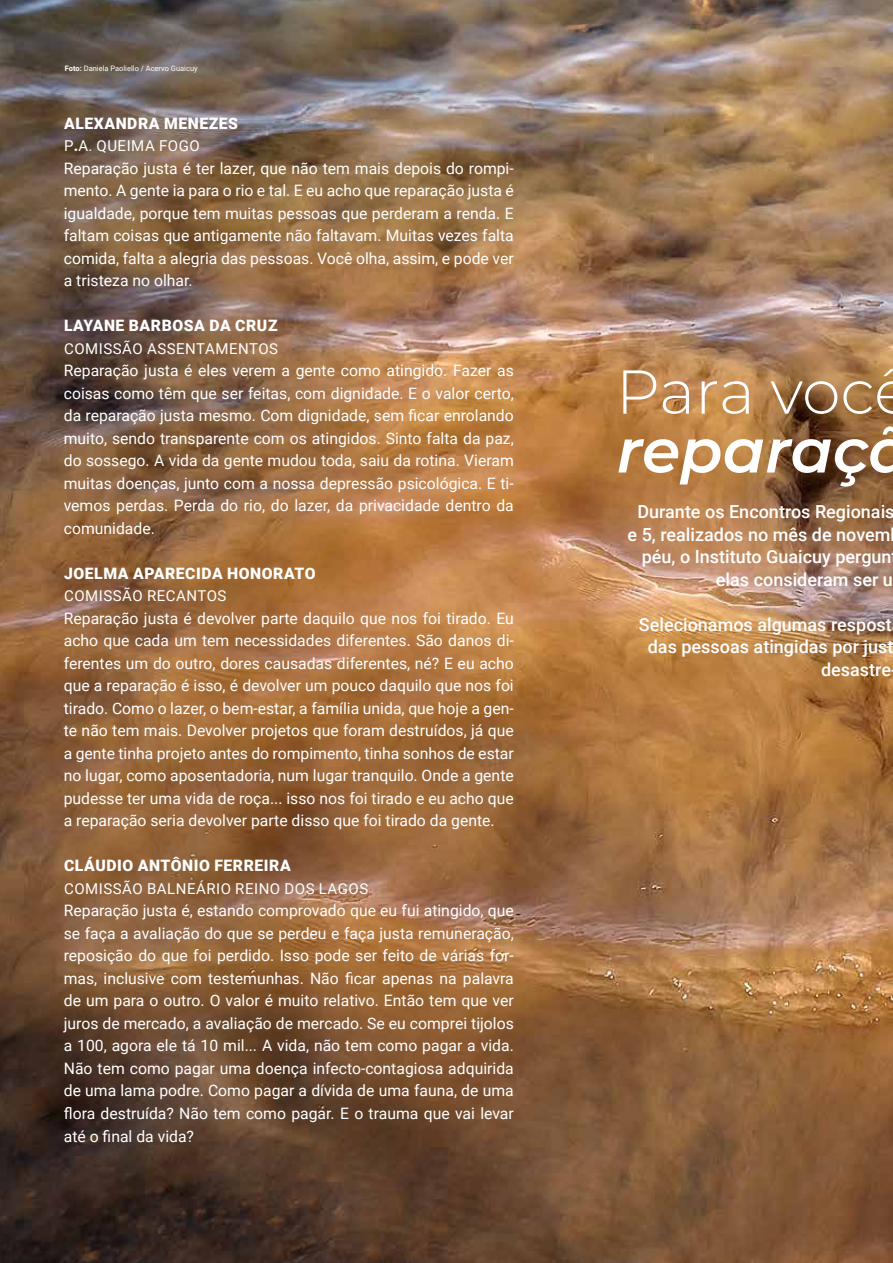
<style>
.page{position:relative;width:893px;height:1263px;background:#fff}
.page>*{position:absolute;margin:0;border:0;box-sizing:border-box;transform-origin:0 0}
.t1{font:300 61.8px "Montserrat";letter-spacing:-.01em;color:#fff}
.t2{font:italic 600 61.8px "Montserrat";color:#fff}
.t3{font:500 18px/22.5px "Roboto";color:#fff;text-align:right}
.t4{font:15.75px/22.5px "Roboto";color:#fff;text-align:justify}
.t5{font:900 15.75px "Roboto";letter-spacing:.035em;color:#fff}
.t6{font:15px "Roboto";letter-spacing:.035em;color:#fff}
.t7{font:7.5px "Roboto";color:#fff}
.s1{font-weight:700}
.s2{font-weight:900}
</style>
<div class="page">
<img style="left:0;top:0;width:893px;height:1263px">
<p class="t7" style="left:65px;top:63px;width:134px"><span class="s1">Foto:</span> Daniela Paoliello / Acervo Guaicuy</p>
<p class="t5" style="left:64px;top:112px;width:176px">ALEXANDRA MENEZES</p>
<p class="t6" style="left:64px;top:135px;width:137px">P<span class="s2">.</span>A. QUEIMA FOGO</p>
<p class="t4" style="left:64px;top:156px;width:452px">Reparação justa é ter lazer, que não tem mais depois do rompi&shy;mento. A gente ia para o rio e tal. E eu acho que reparação justa é igualdade, porque tem muitas pessoas que perderam a renda. E faltam coisas que antigamente não faltavam. Muitas vezes falta comida, falta a alegria das pessoas. Você olha, assim, e pode ver a tristeza no olhar.</p>
<p class="t5" style="left:64px;top:315px;width:215px">LAYANE BARBOSA DA CRUZ</p>
<p class="t6" style="left:64px;top:338px;width:216px">COMISSÃO ASSENTAMENTOS</p>
<p class="t4" style="left:64px;top:359px;width:452px">Reparação justa é eles verem a gente como atingido. Fazer as coisas como têm que ser feitas, com dignidade. E o valor certo, da reparação justa mesmo. Com dignidade, sem ficar enrolando muito, sendo transparente com os atingidos. Sinto falta da paz, do sossego. A vida da gente mudou toda, saiu da rotina. Vieram muitas doenças, junto com a nossa depressão psicológica. E ti&shy;vemos perdas. Perda do rio, do lazer, da privacidade dentro da comunidade.</p>
<p class="t5" style="left:64px;top:562px;width:253px">JOELMA APARECIDA HONORATO</p>
<p class="t6" style="left:64px;top:585px;width:164px">COMISSÃO RECANTOS</p>
<p class="t4" style="left:64px;top:606px;width:452px">Reparação justa é devolver parte daquilo que nos foi tirado. Eu acho que cada um tem necessidades diferentes. São danos di&shy;ferentes um do outro, dores causadas diferentes, né? E eu acho que a reparação é isso, é devolver um pouco daquilo que nos foi tirado. Como o lazer, o bem-estar, a família unida, que hoje a gen&shy;te não tem mais. Devolver projetos que foram destruídos, já que a gente tinha projeto antes do rompimento, tinha sonhos de estar no lugar, como aposentadoria, num lugar tranquilo. Onde a gente pudesse ter uma vida de roça... isso nos foi tirado e eu acho que a reparação seria devolver parte disso que foi tirado da gente.</p>
<p class="t5" style="left:64px;top:855px;width:228px">CLÁUDIO ANTÔNIO FERREIRA</p>
<p class="t6" style="left:64px;top:878px;width:306px">COMISSÃO BALNEÁRIO REINO DOS LAGOS</p>
<p class="t4" style="left:64px;top:899px;width:452px">Reparação justa é, estando comprovado que eu fui atingido, que se faça a avaliação do que se perdeu e faça justa remuneração, reposição do que foi perdido. Isso pode ser feito de várias for&shy;mas, inclusive com testemunhas. Não ficar apenas na palavra de um para o outro. O valor é muito relativo. Então tem que ver juros de mercado, a avaliação de mercado. Se eu comprei tijolos a 100, agora ele tá 10 mil... A vida, não tem como pagar a vida.<br>Não tem como pagar uma doença infecto-contagiosa adquirida de uma lama podre. Como pagar a dívida de uma fauna, de uma flora destruída? Não tem como pagar. E o trauma que vai levar até o final da vida?</p>
<h1 class="t1" style="left:616px;top:350px;width:297px">Para você</h1>
<h1 class="t2" style="left:617px;top:407px;width:295px">reparaçã</h1>
<p class="t3" style="left:628px;top:500px;width:269px">Durante os Encontros Regionais e 5, realizados no mês de novem péu, o Instituto Guaicuy pergun elas consideram ser u</p>
<p class="t3" style="left:639px;top:612px;width:256px">Selecionamos algumas respost das pessoas atingidas por just desastre</p>
</div>
